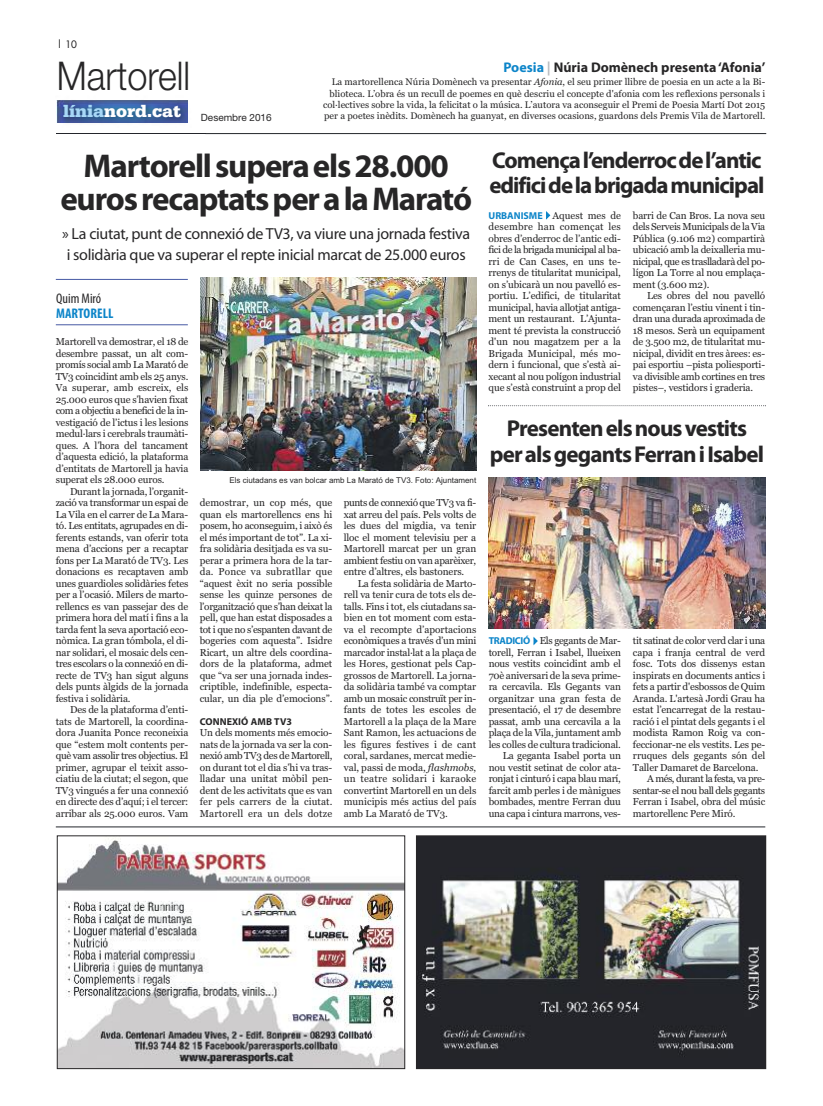
<style>
.page{position:relative;width:823px;height:1106px;background:#fff}
.page>*{position:absolute;margin:0;border:0;box-sizing:border-box;transform-origin:0 0}
.t1{font:300 39.6px "Helvetica Neue";color:#272627;scale:.91 1}
.t2{font:700 33px/33px "Myriad Pro";letter-spacing:-.035em;color:#272627;text-align:center}
.t3{font:700 23px/25px "Myriad Pro";letter-spacing:-.04em;color:#272627;text-align:center}
.t4{font:16px/21px "Myriad Pro";letter-spacing:-.02em;color:#272627}
.t5{font:700 14px "Myriad Pro";color:#272627}
.t6{font:700 condensed 14px "Myriad Pro";letter-spacing:.005em;color:#0d85c9}
.t7{font:condensed 14px "Myriad Pro";color:#272627}
.t8{font:10px/11.5px "Georgia";letter-spacing:-.015em;color:#272627;text-align:justify}
.t9{font:10px "Georgia";letter-spacing:-.035em;color:#272627}
.t10{font:10px "Helvetica Neue";color:#272627}
.t11{font:10px "Georgia";letter-spacing:-.045em;color:#272627}
.t12{font:700 10px "Myriad Pro";letter-spacing:.005em;color:#272627}
.t13{font:10px "Futura";color:#272627}
.t14{font:9.5px/11.4px "Georgia";color:#272627;text-align:right}
.t15{font:8px "Arial";color:#272627}
.s1{color:#0d85c9}
.s2{color:#b8bbbe}
.s3{font-style:italic}
.s4{font-family:"Myriad Pro";font-weight:700;color:#0d85c9}
</style>
<div class="page">
<hr style="left:57px;top:133px;width:708px;height:1px;background:#23262b">
<img style="left:56px;top:100px;width:132px;height:34px">
<img style="left:57px;top:133px;width:131px;height:1px">
<img style="left:57px;top:100px;width:130px;height:22px">
<img style="left:59px;top:838px;width:344px;height:229px">
<div style="left:57px;top:835px;width:348px;height:234px;border:1px solid #272627"></div>
<img style="left:417px;top:837px;width:346px;height:230px">
<div style="left:415px;top:835px;width:350px;height:234px;border:1px solid #272627"></div>
<hr style="left:56px;top:826px;width:708px;height:1px;background:#23262b">
<img style="left:200px;top:278px;width:276px;height:193px">
<svg style="left:488px;top:405px;width:277px;height:1px"></svg>
<img style="left:488px;top:477px;width:276px;height:151px">
<hr style="left:56px;top:324px;width:132px;height:1px;background:#4659a4">
<hr style="left:56px;top:279px;width:132px;height:1px;background:#4659a4">
<p class="t13" style="left:57px;top:40px;width:22px">| 10</p>
<h1 class="t1" style="left:57px;top:51px;width:148px">Martorell</h1>
<p class="t10" style="left:63px;top:111px;width:210px"><sup>línia</sup><sup>nord.cat</sup> Desembre 2016</p>
<h3 class="t5" style="left:503px;top:62px;width:263px"><span class="s1">Poesia</span> <span class="s2">|</span> Núria Domènech presenta‘Afonia’</h3>
<p class="t14" style="left:323px;top:76px;width:443px">La martorellenca Núria Domènech va presentar <span class="s3">Afonia</span>, el seu primer llibre de poesia en un acte a la Bi&shy;blioteca. L’obra és un recull de poemes en què descriu el concepte d'afonia com les reflexions personals i col·lectives sobre la vida, la felicitat o la música. L’autora va aconseguir el Premi de Poesia Martí Dot 2015 per a poetes inèdits. Domènech ha guanyat, en diverses ocasions, guardons dels Premis Vila de Martorell.</p>
<h2 class="t2" style="left:60px;top:152px;width:413px">Martorellsuperaels28.000 eurosrecaptatsperalaMarató</h2>
<h3 class="t4" style="left:62px;top:224px;width:409px">» La ciutat, punt de connexió de TV3, va viure una jornada festiva i solidària que va superar el repte inicial marcat de 25.000 euros</h3>
<h3 class="t7" style="left:56px;top:293px;width:47px">Quim Miró</h3>
<h3 class="t6" style="left:56px;top:308px;width:59px">MARTORELL</h3>
<p class="t8" style="left:56px;top:336px;width:134px">Martorell va demostrar, el 18 de desembre passat, un alt com&shy;promís social amb La Marató de TV3 coincidint amb els 25 anys.<br>Va superar, amb escreix, els 25.000 euros que s’havien fixat com a objectiu a benefici de la in&shy;vestigació de l’ictus i les lesions medul·lars i cerebrals traumàti&shy;ques. A l’hora del tancament d’aquesta edició, la plataforma d’entitats de Martorell ja havia superat els 28.000 euros.</p>
<p class="t8" style="left:56px;top:485px;width:134px;text-indent:14px">Durant la jornada, l’organit&shy;zació va transformar un espai de La Vila en el carrer de La Mara&shy;tó. Les entitats, agrupades en di&shy;ferents estands, van oferir tota mena d’accions per a recaptar fons per La Marató de TV3. Les donacions es recaptaven amb unes guardioles solidàries fetes per a l’ocasió. Milers de marto&shy;rellencs es van passejar des de primera hora del matí i fins a la tarda fent la seva aportació eco&shy;nòmica. La gran tómbola, el di&shy;nar solidari, el mosaic dels cen&shy;tres escolars o la connexió en di&shy;recte de TV3 han sigut alguns dels punts àlgids de la jornada festiva i solidària.</p>
<p class="t8" style="left:56px;top:704px;width:134px;text-indent:14px">Des de la plataforma d’enti&shy;tats de Martorell, la coordina&shy;dora Juanita Ponce reconeixia que “estem molt contents per&shy;què vam assolir tres objectius. El primer, agrupar el teixit asso&shy;ciatiu de la ciutat; el segon, que TV3 vingués a fer una connexió en directe des d’aquí; i el tercer: arribar als 25.000 euros. Vam</p>
<p class="t15" style="left:229px;top:476px;width:248px">Els ciutadans es van bolcar amb La Marató de TV3. Foto: Ajuntament</p>
<p class="t8" style="left:200px;top:497px;width:134px">demostrar, un cop més, que quan els martorellencs ens hi posem, ho aconseguim, i això és el més important de tot”. La xi&shy;fra solidària desitjada es va su&shy;perar a primera hora de la tar&shy;da. Ponce va subratllar que “aquest èxit no seria possible sense les quinze persones de l’organització que s’han deixat la pell, que han estat disposades a tot i que no s’espanten davant de bogeries com aquesta”. Isidre Ricart, un altre dels coordina&shy;dors de la plataforma, admet que “va ser una jornada indes&shy;criptible, indefinible, especta&shy;cular, un dia ple d’emocions”.</p>
<p class="t12" style="left:200px;top:717px;width:93px">CONNEXIÓ AMB TV3</p>
<p class="t8" style="left:200px;top:727px;width:134px">Un dels moments més emocio&shy;nats de la jornada va ser la con&shy;nexió amb TV3 des de Martorell, on durant tot el dia s’hi va tras&shy;lladar una unitat mòbil pen&shy;dent de les activitats que es van fer pels carrers de la ciutat.<br>Martorell era un dels dotze</p>
<p class="t8" style="left:343px;top:497px;width:134px">punts de connexió que TV3 va fi&shy;xat arreu del país. Pels volts de les dues del migdia, va tenir lloc el moment televisiu per a Martorell marcat per un gran ambient festiu on van aparèixer, entre d’altres, els bastoners.</p>
<p class="t8" style="left:343px;top:577px;width:134px;text-indent:14px">La festa solidària de Marto&shy;rell va tenir cura de tots els de&shy;talls. Fins i tot, els ciutadans sa&shy;bien en tot moment com esta&shy;va el recompte d’aportacions econòmiques a través d’un mini marcador instal·lat a la plaça de les Hores, gestionat pels Cap&shy;grossos de Martorell. La jorna&shy;da solidària també va comptar amb un mosaic construït per in&shy;fants de totes les escoles de Martorell a la plaça de la Mare Sant Ramon, les actuacions de les figures festives i de cant coral, sardanes, mercat medie&shy;val, passi de moda, <span class="s3">flashmobs</span>, un teatre solidari i karaoke convertint Martorell en un dels municipis més actius del país amb La Marató de TV3.</p>
<h3 class="t3" style="left:489px;top:149px;width:276px;text-align:left">Començal’enderrocdel’antic edificidelabrigadamunicipal</h3>
<p class="t8" style="left:488px;top:209px;width:134px"><span class="s4">URBANISME</span><span class="s1">✔</span>Aquest mes de desembre han començat les obres d’enderroc de l’antic edi&shy;fici de la brigada municipal al ba&shy;rri de Can Cases, en uns te&shy;rrenys de titularitat municipal, on s’ubicarà un nou pavelló es&shy;portiu. L’edifici, de titularitat municipal, havia allotjat antiga&shy;ment un restaurant. L’Ajunta&shy;ment té prevista la construcció d'un nou magatzem per a la Brigada Municipal, més mo&shy;dern i funcional, que s’està ai&shy;xecant al nou polígon industrial que s’està construint a prop del</p>
<p class="t8" style="left:632px;top:209px;width:134px">barri de Can Bros. La nova seu dels Serveis Municipals de la Via Pública (9.106 m2) compartirà ubicació amb la deixalleria mu&shy;nicipal, que es traslladarà del po&shy;lígon La Torre al nou emplaça&shy;ment (3.600 m2).</p>
<p class="t8" style="left:632px;top:290px;width:134px;text-indent:14px">Les obres del nou pavelló començaran l’estiu vinent i tin&shy;dran una durada aproximada de 18 mesos. Serà un equipament de 3.500 m2, de titularitat mu&shy;nicipal, dividit en tres àrees: es&shy;pai esportiu –pista poliesporti&shy;va divisible amb cortines en tres pistes–, vestidors i graderia.</p>
<h3 class="t3" style="left:489px;top:418px;width:276px">Presentenelsnousvestits peralsgegantsFerraniIsabel</h3>
<p class="t8" style="left:488px;top:635px;width:134px;text-align:right"><span class="s4">TRADICIÓ</span><span class="s1">✔</span>Els gegants de Mar&shy;torell, Ferran i Isabel, llueixen nous vestits coincidint amb el<br>70è aniversari de la seva prime&shy;ra cercavila. Els Gegants van organitzar una gran festa de presentació, el 17 de desembre passat, amb una cercavila a la plaça de la Vila, juntament amb les colles de cultura tradicional.<br>La geganta Isabel porta un nou vestit setinat de color ata&shy;ronjat i cinturó i capa blau marí, farcit amb perles i de mànigues bombades, mentre Ferran duu una capa i cintura marrons, ves-</p>
<p class="t9" style="left:632px;top:635px;width:134px">tit satinat de color verd clar i una</p>
<p class="t8" style="left:632px;top:646px;width:134px">capa i franja central de verd</p>
<p class="t8" style="left:632px;top:658px;width:134px">fosc. Tots dos dissenys estan</p>
<p class="t8" style="left:632px;top:669px;width:134px">inspirats en documents antics i</p>
<p class="t8" style="left:632px;top:681px;width:134px">fets a partir d'esbossos de Quim</p>
<p class="t8" style="left:632px;top:692px;width:134px">Aranda. L'artesà Jordi Grau ha</p>
<p class="t8" style="left:632px;top:704px;width:134px">estat l’encarregat de la restau-</p>
<p class="t8" style="left:632px;top:715px;width:134px">ració i el pintat dels gegants i el</p>
<p class="t8" style="left:632px;top:727px;width:134px">modista Ramon Roig va con-</p>
<p class="t8" style="left:632px;top:738px;width:134px">feccionar-ne els vestits. Les pe-</p>
<p class="t8" style="left:632px;top:750px;width:134px">rruques dels gegants són del</p>
<p class="t8" style="left:632px;top:761px;width:127px">Taller Damaret de Barcelona.</p>
<p class="t11" style="left:646px;top:773px;width:119px">A més, durant la festa, va pre-</p>
<p class="t9" style="left:632px;top:784px;width:134px">sentar-se el nou ball dels gegants</p>
<p class="t8" style="left:632px;top:796px;width:134px">Ferran i Isabel, obra del músic</p>
<p class="t8" style="left:632px;top:807px;width:104px">martorellenc Pere Miró.</p>
</div>
